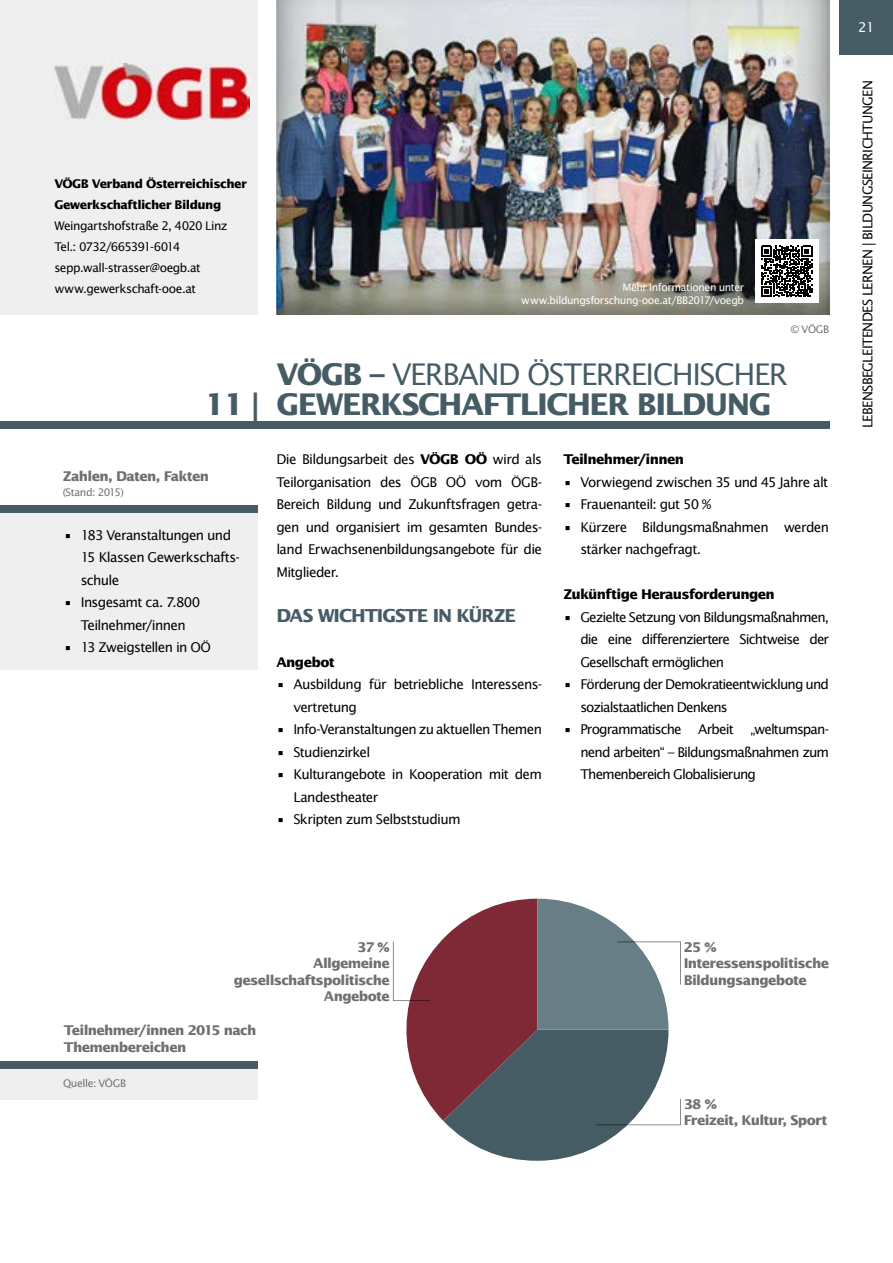
<style>
.page{position:relative;width:893px;height:1263px;background:#fff}
.page>*{position:absolute;margin:0;border:0;box-sizing:border-box;transform-origin:0 0}
.t1{font:700 30px/30px "Lucida Sans";letter-spacing:-.05em;color:#455c65}
.t2{font:700 18px "Lucida Sans";letter-spacing:-.06em;color:#455c65}
.t3{font:13.5px/22.5px "Lucida Sans";letter-spacing:-.05em;color:#000}
.t4{font:700 13.5px/16.5px "Lucida Sans";letter-spacing:-.05em;color:#706f6f}
.t5{font:13.5px/22.5px "Lucida Sans";letter-spacing:-.07em;color:#000}
.t6{font:700 13.5px "Lucida Sans";letter-spacing:-.045em;color:#000}
.t7{font:13.5px "Lucida Sans";color:#fff}
.t8{font:12px/21px "Lucida Sans";letter-spacing:-.045em;color:#000}
.t9{font:700 12px/21px "Lucida Sans";letter-spacing:-.045em;color:#000}
.t10{font:10.5px/12.6px "Lucida Sans";letter-spacing:-.04em;color:#fff;text-align:right}
.t11{font:10.5px "Lucida Sans";letter-spacing:-.04em;color:#706f6f}
.s1{font-weight:400}
.s2{font-weight:700}
</style>
<div class="page">
<div style="left:0;top:0;width:257px;height:314px;background:#efefef"></div>
<img style="left:276px;top:0;width:553px;height:314px">
<div style="left:0;top:421px;width:829px;height:7px;background:#455c65"></div>
<div style="left:755px;top:239px;width:64px;height:64px;background:#fff"></div>
<svg style="left:761px;top:246px;width:51px;height:51px"></svg>
<img style="left:54px;top:64px;width:195px;height:55px">
<div style="left:0;top:512px;width:257px;height:158px;background:#efefef"></div>
<div style="left:0;top:1068px;width:257px;height:32px;background:#efefef"></div>
<svg style="left:393px;top:899px;width:288px;height:262px"></svg>
<div style="left:0;top:1061px;width:257px;height:7px;background:#455c65"></div>
<div style="left:0;top:505px;width:257px;height:7px;background:#455c65"></div>
<div style="left:840px;top:0;width:53px;height:54px;background:#455c65"></div>
<p class="t9" style="left:54px;top:173px;width:194px">VÖGB Verband Österreichischer<br>Gewerkschaftlicher Bildung</p>
<p class="t8" style="left:54px;top:215px;width:175px">Weingartshofstraße 2, 4020 Linz<br>Tel.: 0732/665391-6014 sepp.wall-strasser@oegb.at www.gewerkschaft-ooe.at</p>
<h1 class="t1" style="left:205px;top:389px;width:56px">11 |</h1>
<p class="t4" style="left:63px;top:468px;width:148px">Zahlen, Daten, Fakten</p>
<p class="t11" style="left:63px;top:486px;width:63px">(Stand: 2015)</p>
<p class="t3" style="left:81px;top:524px;width:161px;text-indent:-17px">• 183 Veranstaltungen und<br>15 Klassen Gewerkschafts&shy;schule</p>
<p class="t3" style="left:64px;top:591px;width:138px;text-align:center">• Insgesamt ca. 7.800<br>Teilnehmer/innen</p>
<p class="t3" style="left:64px;top:636px;width:149px">• 13 Zweigstellen in OÖ</p>
<p class="t10" style="left:521px;top:281px;width:224px">Mehr Informationen unter www.bildungsforschung-ooe.at/BB2017/voegb</p>
<p class="t11" style="left:790px;top:323px;width:40px">© VÖGB</p>
<h1 class="t1" style="left:276px;top:359px;width:513px">VÖGB – <span class="s1">VERBAND ÖSTERREICHISCHER<br></span>GEWERKSCHAFTLICHER BILDUNG</h1>
<p class="t3" style="left:276px;top:448px;width:267px;text-align:justify">Die Bildungsarbeit des <span class="s2">VÖGB OÖ</span> wird als Teilorganisation des ÖGB OÖ vom ÖGB-Bereich Bildung und Zukunftsfragen getra&shy;gen und organisiert im gesamten Bundes&shy;land Erwachsenenbildungsangebote für die Mitglieder.</p>
<h2 class="t2" style="left:276px;top:605px;width:241px">DAS WICHTIGSTE IN KÜRZE</h2>
<p class="t6" style="left:276px;top:654px;width:60px">Angebot</p>
<p class="t3" style="left:293px;top:673px;width:250px;text-indent:-17px">• Ausbildung für betriebliche Interessens&shy;vertretung</p>
<p class="t3" style="left:276px;top:718px;width:267px">• Info-Veranstaltungen zu aktuellen Themen</p>
<p class="t3" style="left:276px;top:741px;width:95px">• Studienzirkel</p>
<p class="t3" style="left:293px;top:763px;width:250px;text-indent:-17px">• Kulturangebote in Kooperation mit dem<br>Landestheater</p>
<p class="t3" style="left:276px;top:808px;width:186px">• Skripten zum Selbststudium</p>
<p class="t6" style="left:563px;top:452px;width:122px">Teilnehmer/innen</p>
<p class="t3" style="left:563px;top:471px;width:266px">• Vorwiegend zwischen 35 und 45 Jahre alt</p>
<p class="t3" style="left:563px;top:493px;width:149px">• Frauenanteil: gut 50 %</p>
<p class="t3" style="left:580px;top:516px;width:250px;text-indent:-17px">• Kürzere Bildungsmaßnahmen werden stärker nachgefragt.</p>
<p class="t6" style="left:563px;top:587px;width:213px">Zukünftige Herausforderungen</p>
<p class="t3" style="left:580px;top:606px;width:250px;text-align:justify;text-indent:-17px">• Gezielte Setzung von Bildungsmaßnahmen, die eine differenziertere Sichtweise der Gesellschaft ermöglichen</p>
<p class="t5" style="left:580px;top:673px;width:250px;text-indent:-17px">• Förderung der Demokratieentwicklung und sozialstaatlichen Denkens</p>
<p class="t3" style="left:580px;top:718px;width:250px;text-align:justify;text-indent:-17px">• Programmatische Arbeit „weltumspan&shy;nend arbeiten“ – Bildungsmaßnahmen zum Themenbereich Globalisierung</p>
<p class="t7" style="left:858px;top:20px;width:18px">21</p>
<p class="t3" style="left:856px;top:428px;width:350px;rotate:-90deg">LEBENSBEGLEITENDES LERNEN | BILDUNGSEINRICHTUNGEN</p>
<p class="t4" style="left:234px;top:939px;width:158px;text-align:right">37 %<br>Allgemeine gesellschaftspolitische<br>Angebote</p>
<p class="t4" style="left:64px;top:1022px;width:194px">Teilnehmer/innen 2015 nach<br>Themenbereichen</p>
<p class="t11" style="left:63px;top:1077px;width:64px">Quelle: VÖGB</p>
<p class="t4" style="left:684px;top:939px;width:147px">25 %<br>Interessenspolitische<br>Bildungsangebote</p>
<p class="t4" style="left:684px;top:1096px;width:145px">38 %<br>Freizeit, Kultur, Sport</p>
</div>
